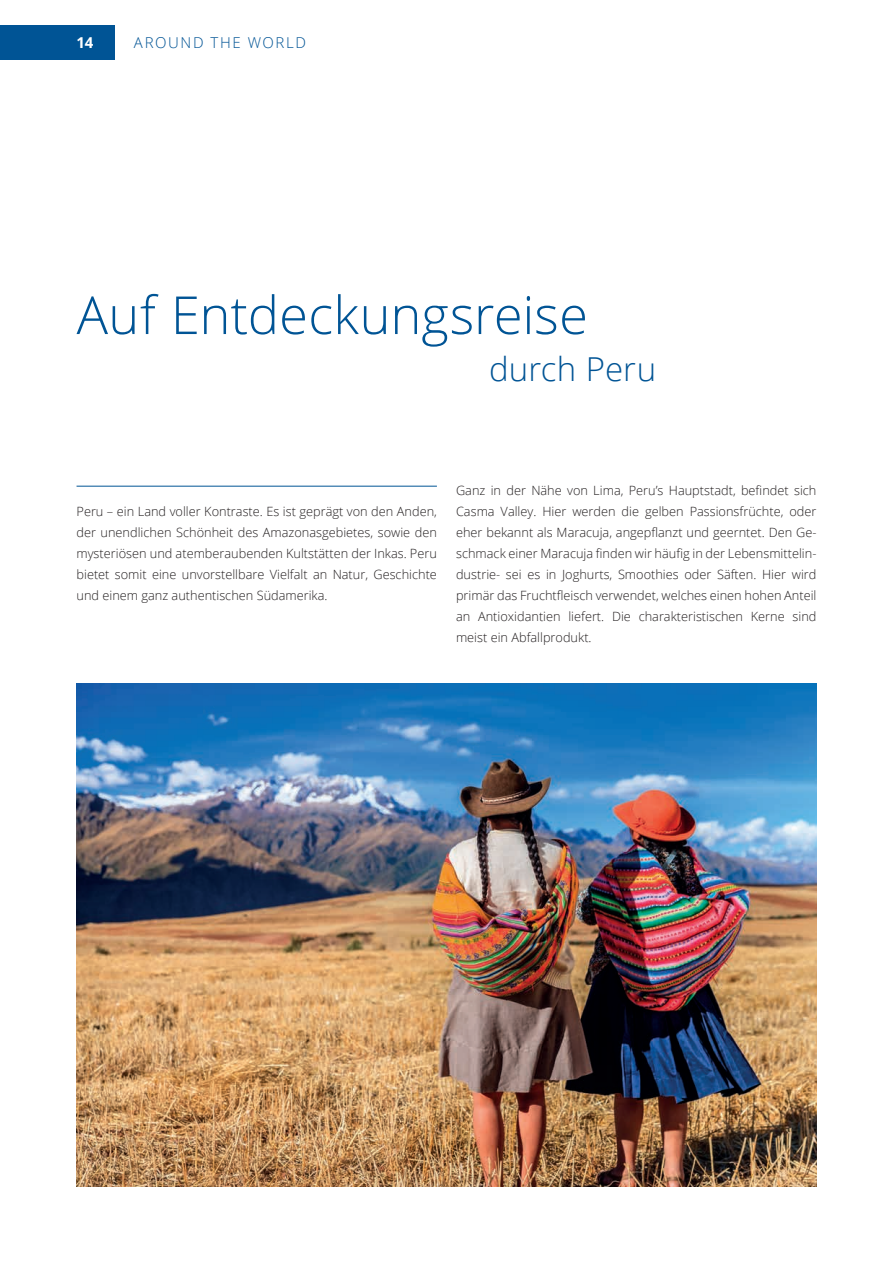
<style>
.page{position:relative;width:893px;height:1263px;background:#fff}
.page>*{position:absolute;margin:0;border:0;box-sizing:border-box;transform-origin:0 0}
.t1{font:300 52.5px "Open Sans";color:#005495}
.t2{font:300 33px "Open Sans";letter-spacing:.005em;color:#005495}
.t3{font:300 15px "Open Sans";letter-spacing:.105em;color:#005495}
.t4{font:700 15px "Open Sans";color:#fff}
.t5{font:300 12.75px/21px "Open Sans";color:#231f20;text-align:justify}
</style>
<div class="page">
<div style="left:0;top:26px;width:115px;height:34px;background:#005495"></div>
<hr style="left:77px;top:486px;width:360px;height:1px;background:#005495">
<img style="left:77px;top:684px;width:739px;height:502px">
<p class="t4" style="left:77px;top:32px;width:18px">14</p>
<p class="t3" style="left:134px;top:32px;width:174px">AROUND THE WORLD</p>
<h1 class="t1" style="left:77px;top:279px;width:513px">Auf Entdeckungsreise</h1>
<h2 class="t2" style="left:489px;top:346px;width:169px">durch Peru</h2>
<p class="t5" style="left:77px;top:501px;width:362px">Peru – ein Land voller Kontraste. Es ist geprägt von den Anden, der unendlichen Schönheit des Amazonasgebietes, sowie den mysteriösen und atemberaubenden Kultstätten der Inkas. Peru bietet somit eine unvorstellbare Vielfalt an Natur, Geschichte und einem ganz authentischen Südamerika.</p>
<p class="t5" style="left:456px;top:480px;width:362px">Ganz in der Nähe von Lima, Peru’s Hauptstadt, befindet sich Casma Valley. Hier werden die gelben Passionsfrüchte, oder eher bekannt als Maracuja, angepflanzt und geerntet. Den Ge&shy;schmack einer Maracuja finden wir häufig in der Lebensmittelin&shy;dustrie- sei es in Joghurts, Smoothies oder Säften. Hier wird primär das Fruchtfleisch verwendet, welches einen hohen Anteil an Antioxidantien liefert. Die charakteristischen Kerne sind meist ein Abfallprodukt.</p>
</div>
